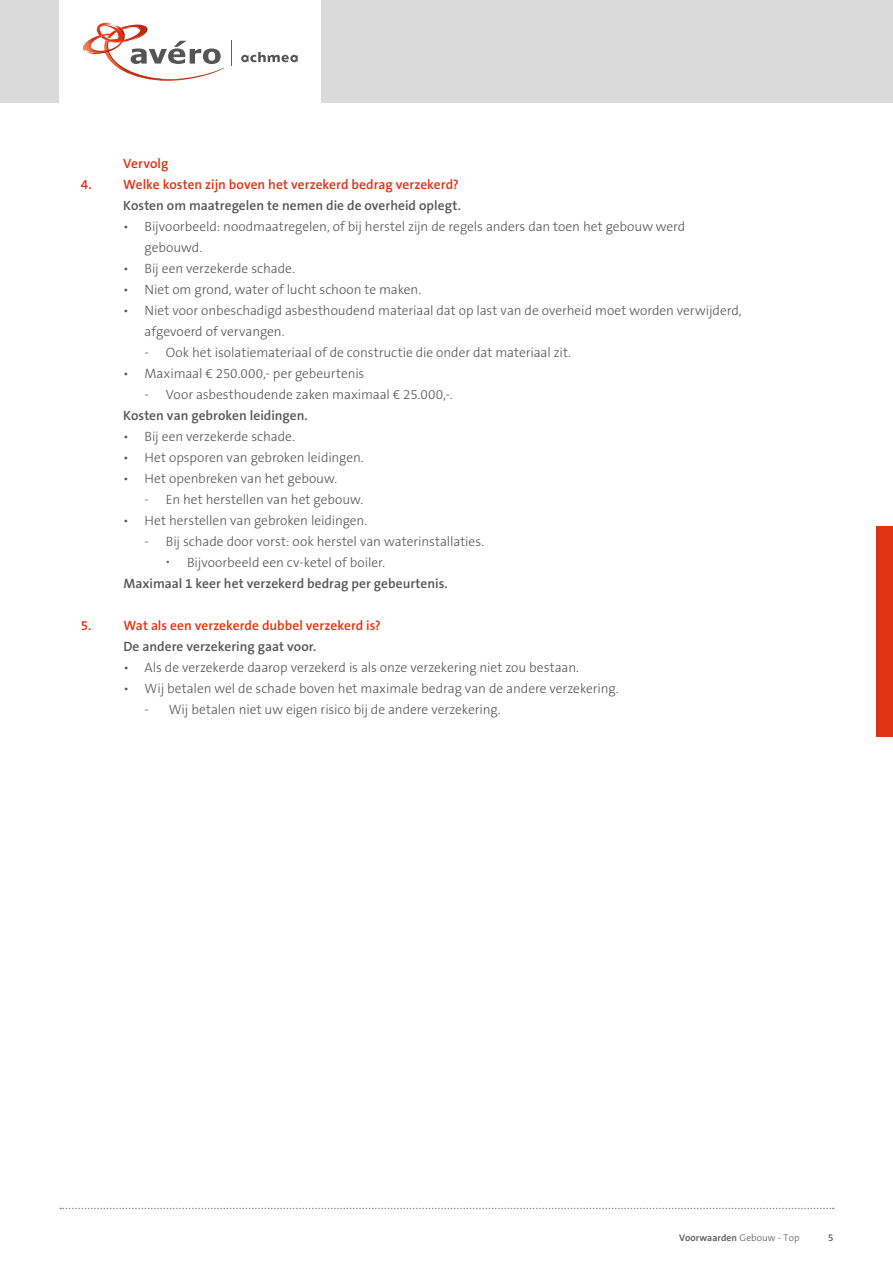
<style>
.page{position:relative;width:893px;height:1263px;background:#fff}
.page>*{position:absolute;margin:0;border:0;box-sizing:border-box;transform-origin:0 0}
.t1{font:300 13.5px/21px "The Sans B3";letter-spacing:-.005em;color:#555}
.t2{font:600 13.5px "The Sans B6";letter-spacing:.005em;color:#555}
.t3{font:600 13.5px "The Sans B6";color:#e13214}
.t4{font:600 9.75px "The Sans B6";letter-spacing:.005em;color:#555}
.t5{font:300 9.75px "The Sans B3";color:#555}
.s1{font-family:"The Sans B3";font-weight:300}
</style>
<div class="page">
<div style="left:0;top:0;width:893px;height:103px;background:#dadada"></div>
<div style="left:60px;top:0;width:261px;height:103px;background:#fff"></div>
<svg style="left:241px;top:52px;width:57px;height:10px"></svg>
<svg style="left:83px;top:22px;width:141px;height:59px"></svg>
<svg style="left:231px;top:41px;width:1px;height:25px"></svg>
<svg style="left:60px;top:1208px;width:774px;height:1px"></svg>
<div style="left:876px;top:526px;width:17px;height:211px;background:#e13214"></div>
<p class="t3" style="left:123px;top:156px;width:47px">Vervolg</p>
<p class="t3" style="left:81px;top:177px;width:380px">4. Welke kosten zijn boven het verzekerd bedrag verzekerd?</p>
<p class="t2" style="left:123px;top:198px;width:339px">Kosten om maatregelen te nemen die de overheid oplegt.</p>
<p class="t1" style="left:145px;top:217px;width:542px;text-indent:-21px">• Bijvoorbeeld: noodmaatregelen, of bij herstel zijn de regels anders dan toen het gebouw werd gebouwd.</p>
<p class="t1" style="left:123px;top:259px;width:173px">• Bij een verzekerde schade.</p>
<p class="t1" style="left:123px;top:280px;width:299px">• Niet om grond, water of lucht schoon te maken.</p>
<p class="t1" style="left:145px;top:301px;width:599px;text-indent:-21px">• Niet voor onbeschadigd asbesthoudend materiaal dat op last van de overheid moet worden verwijderd, afgevoerd of vervangen.</p>
<p class="t1" style="left:145px;top:343px;width:428px">- Ook het isolatiemateriaal of de constructie die onder dat materiaal zit.</p>
<p class="t1" style="left:123px;top:364px;width:243px">• Maximaal € 250.000,- per gebeurtenis</p>
<p class="t1" style="left:145px;top:385px;width:310px">- Voor asbesthoudende zaken maximaal € 25.000,-.</p>
<p class="t2" style="left:123px;top:408px;width:186px">Kosten van gebroken leidingen.</p>
<p class="t1" style="left:123px;top:427px;width:173px">• Bij een verzekerde schade.</p>
<p class="t1" style="left:123px;top:448px;width:242px">• Het opsporen van gebroken leidingen.</p>
<p class="t1" style="left:123px;top:469px;width:215px">• Het openbreken van het gebouw.</p>
<p class="t1" style="left:145px;top:490px;width:220px">- En het herstellen van het gebouw.</p>
<p class="t1" style="left:123px;top:511px;width:245px">• Het herstellen van gebroken leidingen.</p>
<p class="t1" style="left:187px;top:532px;width:299px;text-indent:-43px">- Bij schade door vorst: ook herstel van waterinstallaties.<br>Bijvoorbeeld een cv-ketel of boiler.</p>
<p class="t2" style="left:123px;top:577px;width:326px">Maximaal 1 keer het verzekerd bedrag per gebeurtenis.</p>
<p class="t3" style="left:81px;top:619px;width:302px">5. Wat als een verzekerde dubbel verzekerd is?</p>
<p class="t2" style="left:123px;top:640px;width:194px">De andere verzekering gaat voor.</p>
<p class="t1" style="left:123px;top:658px;width:457px">• Als de verzekerde daarop verzekerd is als onze verzekering niet zou bestaan.</p>
<p class="t1" style="left:123px;top:679px;width:497px">• Wij betalen wel de schade boven het maximale bedrag van de andere verzekering.</p>
<p class="t1" style="left:145px;top:700px;width:357px">- Wij betalen niet uw eigen risico bij de andere verzekering.</p>
<p class="t4" style="left:679px;top:1232px;width:122px">Voorwaarden <span class="s1">Gebouw - Top</span></p>
<p class="t5" style="left:828px;top:1233px;width:7px">5</p>
</div>
